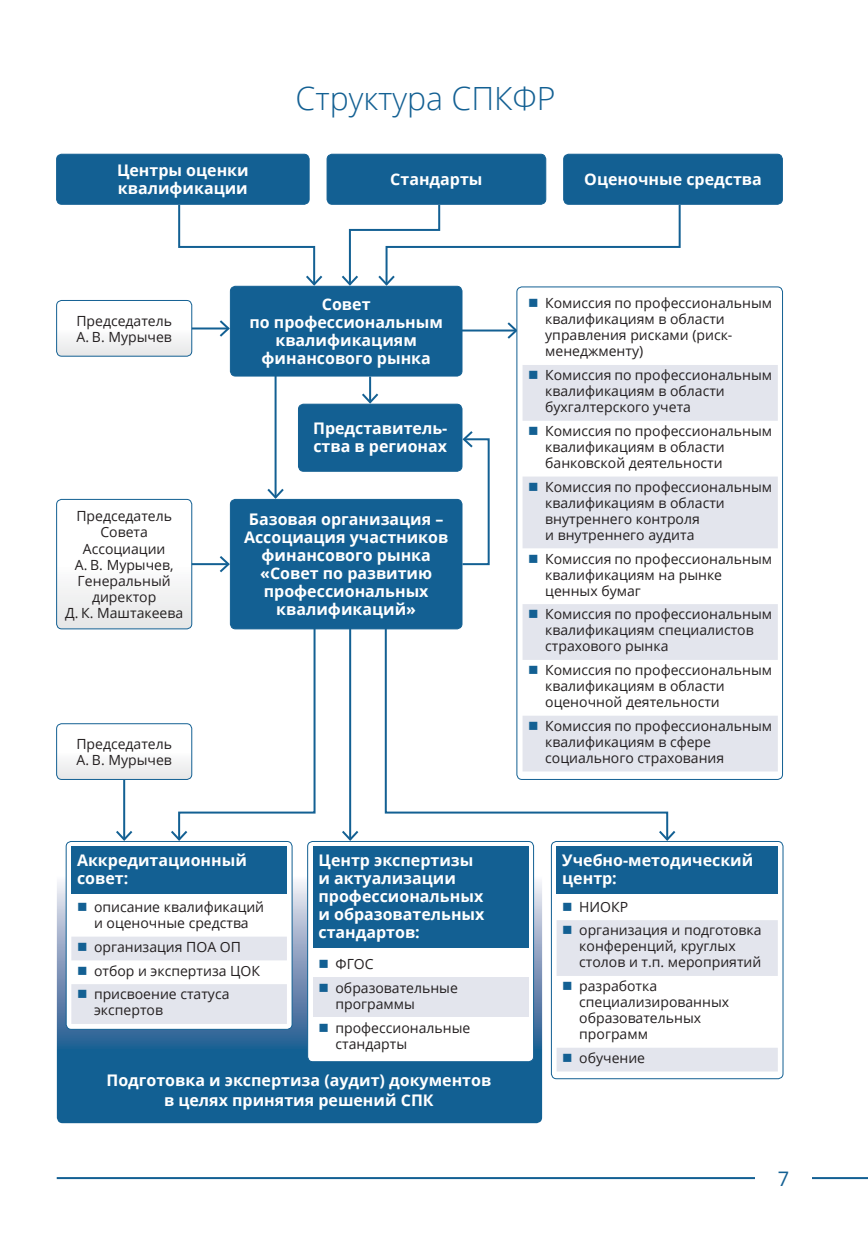
<style>
.page{position:relative;width:868px;height:1248px;background:#fff}
.page>*{position:absolute;margin:0;border:0;box-sizing:border-box;transform-origin:0 0}
.Заголовок-1{font:300 32px "Open Sans";color:#136093}
.t1{font:20px "Open Sans";color:#136093}
.Схема-1{font:700 16px/18px "Open Sans";color:#fff}
.Схема-2{font:700 16px/20px "Open Sans";color:#fff;text-align:center}
.Схема-1_2{font:14px/16px "Open Sans";color:#231f20}
.Схема-2_1{font:14px/16px "Open Sans";color:#231f20}
.Схема-1_3{font:14px/16px "Open Sans";color:#231f20}
</style>
<div class="page">
<hr style="left:57px;top:1176px;width:810px;height:2px;background:#136093">
<div style="left:755px;top:1165px;width:56px;height:26px;background:#fff"></div>
<svg style="left:57px;top:870px;width:485px;height:253px;background:#246999"></svg>
<hr style="left:349px;top:601px;width:2px;height:238px;background:#136093">
<svg style="left:342px;top:828px;width:17px;height:12px"></svg>
<svg style="left:384px;top:599px;width:285px;height:229px"></svg>
<svg style="left:659px;top:828px;width:17px;height:12px"></svg>
<svg style="left:178px;top:203px;width:146px;height:84px"></svg>
<svg style="left:339px;top:203px;width:342px;height:84px"></svg>
<svg style="left:460px;top:429px;width:30px;height:137px"></svg>
<hr style="left:369px;top:376px;width:2px;height:26px;background:#136093">
<svg style="left:362px;top:391px;width:17px;height:12px"></svg>
<hr style="left:452px;top:329px;width:64px;height:2px;background:#136093">
<svg style="left:505px;top:322px;width:11px;height:17px"></svg>
<hr style="left:187px;top:327px;width:41px;height:2px;background:#136093">
<svg style="left:217px;top:318px;width:13px;height:21px"></svg>
<hr style="left:274px;top:375px;width:2px;height:122px;background:#136093">
<svg style="left:57px;top:300px;width:135px;height:56px"></svg>
<div style="left:56px;top:300px;width:136px;height:56px;border:1px solid #136093;border-radius:5px"></div>
<svg style="left:57px;top:486px;width:259px;height:354px"></svg>
<div style="left:56px;top:499px;width:136px;height:130px;border:1px solid #136093;border-radius:5px"></div>
<div style="left:517px;top:287px;width:265px;height:492px;background:#fff;border-radius:5px"></div>
<div style="left:516px;top:286px;width:266px;height:493px;border:1px solid #136093;border-radius:5px"></div>
<div style="left:66px;top:841px;width:226px;height:188px;background:#fff;border-radius:5px"></div>
<div style="left:66px;top:840px;width:226px;height:189px;border:1px solid #136093;border-radius:5px"></div>
<div style="left:307px;top:841px;width:226px;height:220px;background:#fff;border-radius:5px"></div>
<div style="left:307px;top:840px;width:227px;height:222px;border:1px solid #136093;border-radius:5px"></div>
<div style="left:551px;top:840px;width:232px;height:239px;border:1px solid #136093;border-radius:5px"></div>
<svg style="left:522px;top:365px;width:255px;height:406px;fill:#e3e5ed"></svg>
<div style="left:313px;top:977px;width:215px;height:40px;background:#e3e5ed"></div>
<div style="left:230px;top:286px;width:232px;height:90px;background:#136093;border-radius:5px"></div>
<div style="left:230px;top:286px;width:232px;height:90px;border:1px solid #136093;border-radius:5px"></div>
<div style="left:298px;top:404px;width:164px;height:67px;background:#136093;border-radius:5px"></div>
<div style="left:298px;top:403px;width:164px;height:68px;border:1px solid #136093;border-radius:5px"></div>
<div style="left:230px;top:499px;width:232px;height:130px;background:#136093;border-radius:5px"></div>
<div style="left:230px;top:499px;width:232px;height:130px;border:1px solid #136093;border-radius:5px"></div>
<div style="left:71px;top:846px;width:216px;height:47px;background:#136093"></div>
<div style="left:313px;top:846px;width:215px;height:101px;background:#136093"></div>
<div style="left:556px;top:846px;width:221px;height:47px;background:#136093"></div>
<div style="left:57px;top:154px;width:252px;height:50px;background:#136093;border-radius:5px"></div>
<div style="left:56px;top:154px;width:253px;height:51px;border:1px solid #136093;border-radius:5px"></div>
<div style="left:327px;top:154px;width:218px;height:50px;background:#136093;border-radius:5px"></div>
<div style="left:326px;top:154px;width:220px;height:51px;border:1px solid #136093;border-radius:5px"></div>
<div style="left:563px;top:154px;width:219px;height:50px;background:#136093;border-radius:5px"></div>
<div style="left:563px;top:154px;width:219px;height:51px;border:1px solid #136093;border-radius:5px"></div>
<svg style="left:529px;top:371px;width:8px;height:8px"></svg>
<svg style="left:529px;top:427px;width:8px;height:8px"></svg>
<svg style="left:529px;top:482px;width:8px;height:8px"></svg>
<svg style="left:529px;top:554px;width:8px;height:8px"></svg>
<svg style="left:529px;top:610px;width:8px;height:8px"></svg>
<svg style="left:529px;top:666px;width:8px;height:8px"></svg>
<svg style="left:529px;top:721px;width:8px;height:9px"></svg>
<svg style="left:71px;top:936px;width:216px;height:87px"></svg>
<svg style="left:556px;top:920px;width:221px;height:151px"></svg>
<p class="Заголовок-1" style="left:295px;top:76px;width:261px">Структура СПКФР</p>
<p class="Схема-1" style="left:117px;top:161px;width:133px">Центры оценки квалификации</p>
<p class="Схема-1" style="left:390px;top:170px;width:94px">Стандарты</p>
<p class="Схема-1" style="left:584px;top:170px;width:179px">Оценочные средства</p>
<p class="Схема-1_3" style="left:76px;top:312px;width:97px">Председатель<br>А. В. Мурычев</p>
<p class="Схема-1_3" style="left:76px;top:508px;width:97px;text-align:center">Председатель<br>Совета<br>Ассоциации</p>
<p class="Схема-1_3" style="left:75px;top:556px;width:100px">А. В. Мурычев,</p>
<p class="Схема-1_3" style="left:65px;top:572px;width:119px;text-align:center">Генеральный директор<br>Д. К. Маштакеева</p>
<p class="Схема-1_3" style="left:76px;top:735px;width:97px">Председатель<br>А. В. Мурычев</p>
<p class="Схема-1" style="left:249px;top:294px;width:195px;text-align:center">Совет<br>по профессиональным квалификациям финансового рынка</p>
<p class="Схема-1" style="left:313px;top:419px;width:136px">Представитель&shy;ства в регионах</p>
<p class="Схема-1" style="left:244px;top:510px;width:206px;text-align:center">Базовая организация –<br>Ассоциация участников финансового рынка «Совет по развитию профессиональных квалификаций»</p>
<p class="Схема-1_2" style="left:545px;top:295px;width:228px">Комиссия по профессиональным квалификациям в области управления рисками (риск&shy;менеджменту)</p>
<p class="Схема-1_2" style="left:545px;top:367px;width:228px">Комиссия по профессиональным квалификациям в области бухгалтерского учета</p>
<p class="Схема-1_2" style="left:545px;top:422px;width:228px">Комиссия по профессиональным квалификациям в области банковской деятельности</p>
<p class="Схема-1_2" style="left:545px;top:478px;width:228px">Комиссия по профессиональным квалификациям в области внутреннего контроля<br>и внутреннего аудита</p>
<p class="Схема-1_2" style="left:545px;top:550px;width:228px">Комиссия по профессиональным квалификациям на рынке ценных бумаг</p>
<p class="Схема-1_2" style="left:545px;top:606px;width:228px">Комиссия по профессиональным квалификациям специалистов страхового рынка</p>
<p class="Схема-1_2" style="left:545px;top:661px;width:228px">Комиссия по профессиональным квалификациям в области оценочной деятельности</p>
<p class="Схема-1_2" style="left:545px;top:717px;width:228px">Комиссия по профессиональным квалификациям в сфере социального страхования</p>
<p class="Схема-1" style="left:77px;top:851px;width:171px">Аккредитационный совет:</p>
<p class="Схема-1" style="left:318px;top:851px;width:167px">Центр экспертизы и актуализации профессиональных и образовательных стандартов:</p>
<p class="Схема-1" style="left:562px;top:851px;width:192px">Учебно-методический центр:</p>
<p class="Схема-1_2" style="left:94px;top:898px;width:172px">описание квалификаций и оценочные средства</p>
<p class="Схема-1_2" style="left:94px;top:938px;width:148px">организация ПОА ОП</p>
<p class="Схема-1_2" style="left:94px;top:962px;width:167px">отбор и экспертиза ЦОК</p>
<p class="Схема-1_2" style="left:94px;top:985px;width:137px">присвоение статуса экспертов</p>
<p class="Схема-2_1" style="left:579px;top:898px;width:50px">НИОКР</p>
<p class="Схема-2_1" style="left:579px;top:921px;width:184px">организация и подготовка конференций, круглых столов и т.п. мероприятий</p>
<p class="Схема-2_1" style="left:579px;top:977px;width:151px">разработка специализированных образовательных программ</p>
<p class="Схема-2_1" style="left:579px;top:1049px;width:67px">обучение</p>
<p class="Схема-1_2" style="left:335px;top:955px;width:40px">ФГОС</p>
<p class="Схема-1_2" style="left:335px;top:979px;width:124px">образовательные программы</p>
<p class="Схема-1_2" style="left:335px;top:1018px;width:136px">профессиональные стандарты</p>
<p class="Схема-2" style="left:106px;top:1069px;width:386px">Подготовка и экспертиза (аудит) документов в целях принятия решений СПК</p>
<h2 class="t1" style="left:777px;top:1165px;width:13px">7</h2>
</div>
